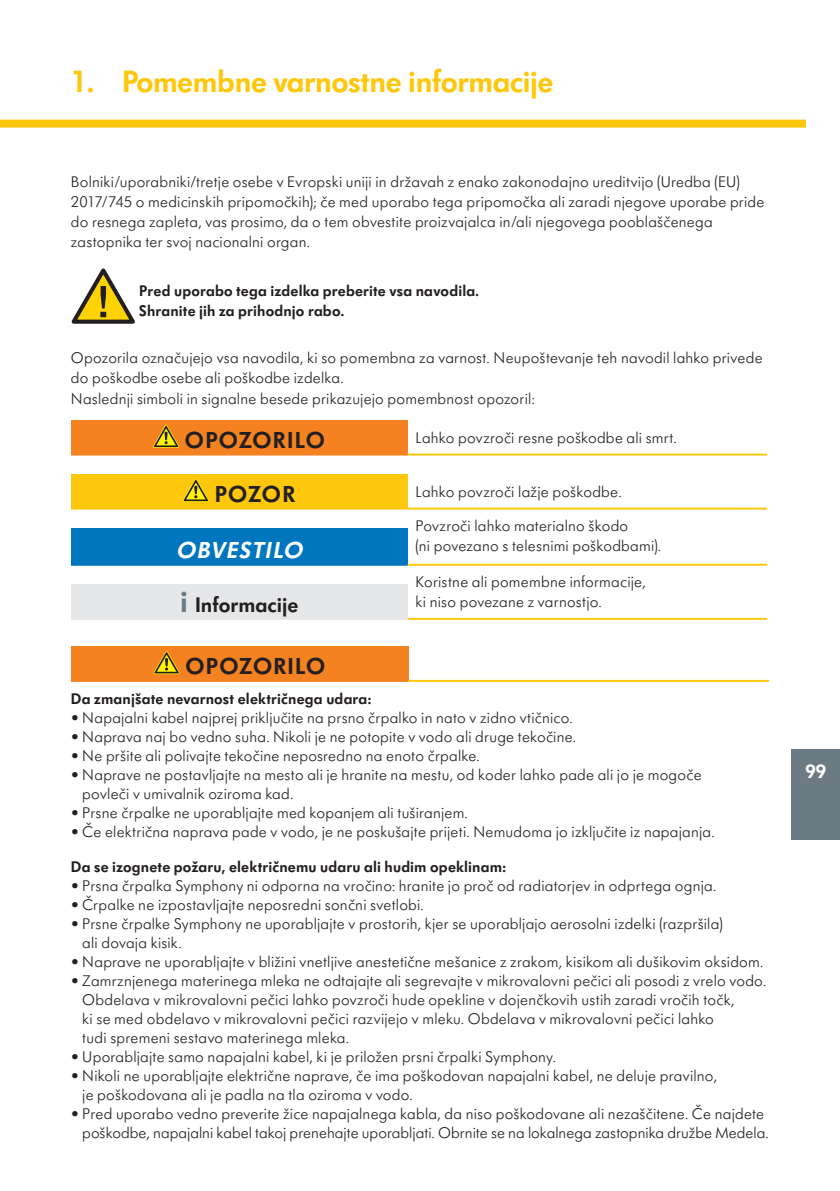
<style>
.page{position:relative;width:840px;height:1191px;background:#fff}
.page>*{position:absolute;margin:0;border:0;box-sizing:border-box;transform-origin:0 0}
.t1{font:600 32px "Futura SB Medela";letter-spacing:-.01em;color:#fec70c}
.t2{font:600 24px "Futura SB Medela";letter-spacing:.05em;color:#231f20}
.t3{font:italic 600 24px "Futura SB Medela";color:#fff}
.t4{font:600 22px "Futura SB Medela";color:#231f20}
.t5{font:600 20px "Futura SB Medela";color:#fff}
.t6{font:300 16px/19px "Futura SB Medela";letter-spacing:.015em;color:#231f20}
.t7{font:600 16px/20px "Futura SB Medela";letter-spacing:.01em;color:#231f20}
.s1{font-size:32px;color:#6b7a83}
</style>
<div class="page">
<div style="left:0;top:120px;width:805px;height:8px;background:#fec70c"></div>
<div style="left:791px;top:749px;width:48px;height:90px;background:#6b7a83"></div>
<svg style="left:71px;top:268px;width:64px;height:56px"></svg>
<div style="left:71px;top:420px;width:336px;height:34px;background:#f58220"></div>
<div style="left:71px;top:474px;width:336px;height:34px;background:#fec70c"></div>
<div style="left:71px;top:528px;width:336px;height:37px;background:#0076be"></div>
<div style="left:71px;top:585px;width:336px;height:34px;background:#e6e7e9"></div>
<hr style="left:71px;top:453px;width:336px;height:2px;background:#f58220">
<hr style="left:407px;top:453px;width:359px;height:2px;background:#fec70c">
<hr style="left:71px;top:507px;width:336px;height:2px;background:#fec70c">
<hr style="left:407px;top:507px;width:359px;height:2px;background:#fec70c">
<hr style="left:407px;top:564px;width:359px;height:2px;background:#fec70c">
<hr style="left:407px;top:618px;width:359px;height:2px;background:#fec70c">
<hr style="left:71px;top:564px;width:336px;height:2px;background:#0076be">
<hr style="left:71px;top:618px;width:336px;height:2px;background:#e6e7e9">
<svg style="left:153px;top:425px;width:26px;height:23px"></svg>
<svg style="left:183px;top:479px;width:26px;height:23px"></svg>
<div style="left:71px;top:647px;width:337px;height:34px;background:#f58220"></div>
<hr style="left:71px;top:680px;width:337px;height:2px;background:#f58220">
<hr style="left:408px;top:680px;width:360px;height:2px;background:#fec70c">
<svg style="left:154px;top:651px;width:25px;height:23px"></svg>
<h1 class="t1" style="left:71px;top:62px;width:483px">1. Pomembne varnostne informacije</h1>
<p class="t6" style="left:71px;top:172px;width:694px;line-height:20px">Bolniki/uporabniki/tretje osebe v Evropski uniji in državah z enako zakonodajno ureditvijo (Uredba (EU)<br>2017/745 o medicinskih pripomočkih); če med uporabo tega pripomočka ali zaradi njegove uporabe pride do resnega zapleta, vas prosimo, da o tem obvestite proizvajalca in/ali njegovega pooblaščenega zastopnika ter svoj nacionalni organ.</p>
<p class="t7" style="left:139px;top:281px;width:341px">Pred uporabo tega izdelka preberite vsa navodila.<br>Shranite jih za prihodnjo rabo.</p>
<p class="t6" style="left:71px;top:348px;width:692px;line-height:20px">Opozorila označujejo vsa navodila, ki so pomembna za varnost. Neupoštevanje teh navodil lahko privede do poškodbe osebe ali poškodbe izdelka.<br>Naslednji simboli in signalne besede prikazujejo pomembnost opozoril:</p>
<h2 class="t2" style="left:185px;top:425px;width:141px">OPOZORILO</h2>
<p class="t6" style="left:415px;top:428px;width:262px">Lahko povzroči resne poškodbe ali smrt.</p>
<h2 class="t2" style="left:214px;top:479px;width:82px">POZOR</h2>
<p class="t6" style="left:415px;top:474px;width:214px;line-height:34px">Lahko povzroči lažje poškodbe.<br>Povzroči lahko materialno škodo</p>
<h2 class="t3" style="left:176px;top:535px;width:133px">OBVESTILO</h2>
<p class="t6" style="left:415px;top:536px;width:247px">(ni povezano s telesnimi poškodbami).</p>
<p class="t6" style="left:415px;top:571px;width:231px;line-height:20px">Koristne ali pomembne informacije, ki niso povezane z varnostjo.</p>
<h3 class="t4" style="left:180px;top:591px;width:120px"><span class="s1">i</span> Informacije</h3>
<h2 class="t2" style="left:185px;top:652px;width:141px">OPOZORILO</h2>
<p class="t7" style="left:71px;top:689px;width:301px">Da zmanjšate nevarnost električnega udara:</p>
<p class="t6" style="left:71px;top:708px;width:503px">• Napajalni kabel najprej priključite na prsno črpalko in nato v zidno vtičnico.</p>
<p class="t6" style="left:71px;top:727px;width:506px">• Naprava naj bo vedno suha. Nikoli je ne potopite v vodo ali druge tekočine.</p>
<p class="t6" style="left:71px;top:746px;width:410px">• Ne pršite ali polivajte tekočine neposredno na enoto črpalke.</p>
<p class="t6" style="left:82px;top:765px;width:620px;text-indent:-11px">• Naprave ne postavljajte na mesto ali je hranite na mestu, od koder lahko pade ali jo je mogoče povleči v umivalnik oziroma kad.</p>
<p class="t6" style="left:71px;top:803px;width:398px">• Prsne črpalke ne uporabljajte med kopanjem ali tuširanjem.</p>
<p class="t6" style="left:71px;top:822px;width:645px">• Če električna naprava pade v vodo, je ne poskušajte prijeti. Nemudoma jo izključite iz napajanja.</p>
<p class="t7" style="left:71px;top:857px;width:436px">Da se izognete požaru, električnemu udaru ali hudim opeklinam:</p>
<p class="t6" style="left:71px;top:876px;width:646px">• Prsna črpalka Symphony ni odporna na vročino: hranite jo proč od radiatorjev in odprtega ognja.</p>
<p class="t6" style="left:71px;top:895px;width:354px">• Črpalke ne izpostavljajte neposredni sončni svetlobi.</p>
<p class="t6" style="left:82px;top:914px;width:641px;text-indent:-11px">• Prsne črpalke Symphony ne uporabljajte v prostorih, kjer se uporabljajo aerosolni izdelki (razpršila) ali dovaja kisik.</p>
<p class="t6" style="left:71px;top:952px;width:693px">• Naprave ne uporabljajte v bližini vnetljive anestetične mešanice z zrakom, kisikom ali dušikovim oksidom.</p>
<p class="t6" style="left:82px;top:971px;width:685px;text-indent:-11px">• Zamrznjenega materinega mleka ne odtajajte ali segrevajte v mikrovalovni pečici ali posodi z vrelo vodo.<br>Obdelava v mikrovalovni pečici lahko povzroči hude opekline v dojenčkovih ustih zaradi vročih točk,<br>ki se med obdelavo v mikrovalovni pečici razvijejo v mleku. Obdelava v mikrovalovni pečici lahko<br>tudi spremeni sestavo materinega mleka.</p>
<p class="t6" style="left:71px;top:1047px;width:486px">• Uporabljajte samo napajalni kabel, ki je priložen prsni črpalki Symphony.</p>
<p class="t6" style="left:82px;top:1066px;width:636px;text-indent:-11px">• Nikoli ne uporabljajte električne naprave, če ima poškodovan napajalni kabel, ne deluje pravilno, je poškodovana ali je padla na tla oziroma v vodo.</p>
<p class="t6" style="left:71px;top:1104px;width:699px;text-align:right">• Pred uporabo vedno preverite žice napajalnega kabla, da niso poškodovane ali nezaščitene. Če najdete poškodbe, napajalni kabel takoj prenehajte uporabljati. Obrnite se na lokalnega zastopnika družbe Medela.</p>
<p class="t5" style="left:805px;top:759px;width:22px">99</p>
</div>
